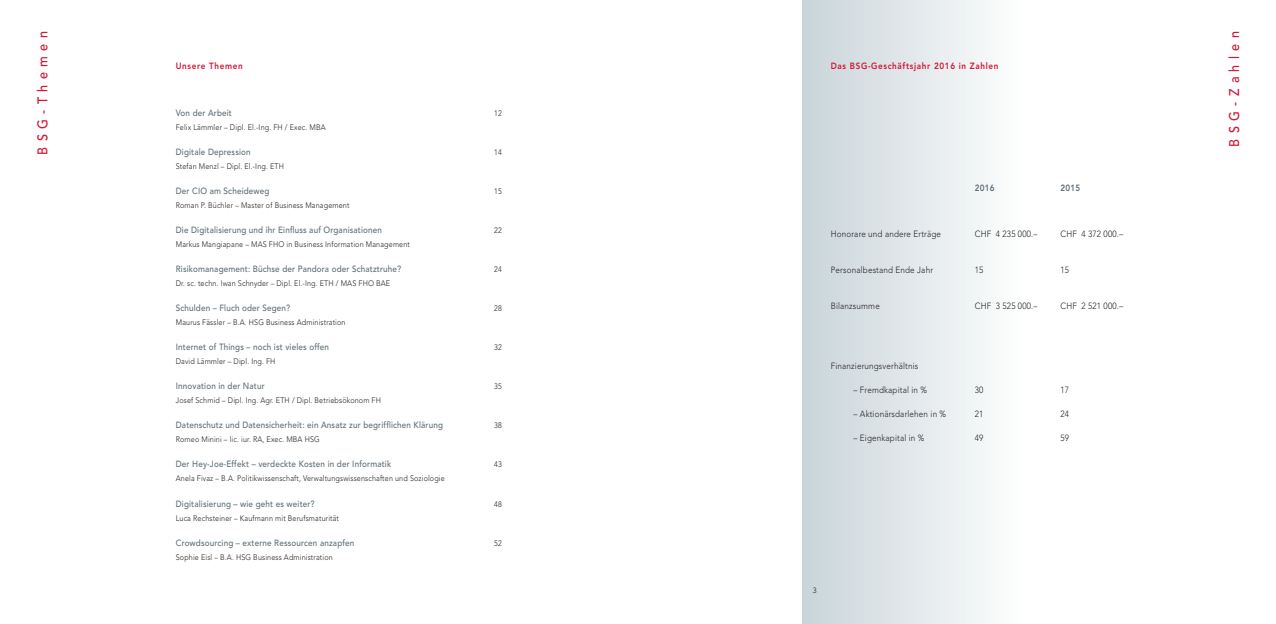
<style>
.page{position:relative;width:1276px;height:624px;background:#fff}
.page>*{position:absolute;margin:0;border:0;box-sizing:border-box;transform-origin:0 0}
.t1{font:500 14px "Avenir";letter-spacing:.43em;color:#d21533;scale:.9 1}
.t2{font:500 9px "Avenir";letter-spacing:.02em;color:#5d6e77;scale:.9 1}
.t3{font:300 9px "Avenir";letter-spacing:.02em;color:#231f20;scale:.9 1}
.t4{font:800 9px "Avenir";letter-spacing:.08em;color:#d21533;scale:.9 1}
.t5{font:800 9px "Avenir";letter-spacing:.02em;color:#5d6e77;scale:.9 1}
.t6{font:300 8px "Avenir";letter-spacing:.02em;color:#231f20;scale:.9 1}
.t7{font:300 7.8px "Avenir";color:#231f20;scale:.95 1}
</style>
<div class="page">
<div style="left:802px;top:0;width:221px;height:624px;background:linear-gradient(to right,#c9d4da,#fdfefe)"></div>
<h1 class="t1" style="left:35px;top:155px;width:139px;rotate:-90deg">BSG-Themen</h1>
<p class="t4" style="left:176px;top:61px;width:76px">Unsere Themen</p>
<p class="t2" style="left:176px;top:108px;width:64px">Von der Arbeit</p>
<p class="t6" style="left:494px;top:109px;width:10px">12</p>
<p class="t6" style="left:176px;top:123px;width:168px">Felix Lämmler – Dipl. El.-Ing. FH / Exec. MBA</p>
<p class="t2" style="left:176px;top:147px;width:85px">Digitale Depression</p>
<p class="t6" style="left:494px;top:148px;width:10px">14</p>
<p class="t6" style="left:176px;top:162px;width:122px">Stefan Menzl – Dipl. El.-Ing. ETH</p>
<p class="t2" style="left:176px;top:186px;width:106px">Der CIO am Scheideweg</p>
<p class="t6" style="left:494px;top:187px;width:10px">15</p>
<p class="t6" style="left:176px;top:201px;width:194px">Roman P. Büchler – Master of Business Management</p>
<p class="t2" style="left:176px;top:225px;width:231px">Die Digitalisierung und ihr Einfluss auf Organisationen</p>
<p class="t6" style="left:494px;top:226px;width:10px">22</p>
<p class="t6" style="left:176px;top:240px;width:262px">Markus Mangiapane – MAS FHO in Business Information Management</p>
<p class="t2" style="left:176px;top:264px;width:252px">Risikomanagement: Büchse der Pandora oder Schatztruhe?</p>
<p class="t6" style="left:494px;top:265px;width:10px">24</p>
<p class="t6" style="left:176px;top:279px;width:240px">Dr. sc. techn. Iwan Schnyder – Dipl. El.-Ing. ETH / MAS FHO BAE</p>
<p class="t2" style="left:176px;top:303px;width:129px">Schulden – Fluch oder Segen?</p>
<p class="t6" style="left:494px;top:304px;width:10px">28</p>
<p class="t6" style="left:176px;top:318px;width:190px">Maurus Fässler – B.A. HSG Business Administration</p>
<p class="t2" style="left:176px;top:342px;width:172px">Internet of Things – noch ist vieles offen</p>
<p class="t6" style="left:494px;top:343px;width:10px">32</p>
<p class="t6" style="left:176px;top:357px;width:112px">David Lämmler – Dipl. Ing. FH</p>
<p class="t2" style="left:176px;top:381px;width:100px">Innovation in der Natur</p>
<p class="t6" style="left:494px;top:382px;width:10px">35</p>
<p class="t6" style="left:176px;top:396px;width:229px">Josef Schmid – Dipl. Ing. Agr. ETH / Dipl. Betriebsökonom FH</p>
<p class="t2" style="left:176px;top:420px;width:298px">Datenschutz und Datensicherheit: ein Ansatz zur begrifflichen Klärung</p>
<p class="t6" style="left:494px;top:421px;width:10px">38</p>
<p class="t6" style="left:176px;top:435px;width:161px">Romeo Minini – lic. iur. RA, Exec. MBA HSG</p>
<p class="t2" style="left:176px;top:459px;width:241px">Der Hey-Joe-Effekt – verdeckte Kosten in der Informatik</p>
<p class="t6" style="left:494px;top:460px;width:10px">43</p>
<p class="t6" style="left:176px;top:474px;width:300px">Anela Fivaz – B.A. Politikwissenschaft, Verwaltungswissenschaften und Soziologie</p>
<p class="t2" style="left:176px;top:498px;width:156px">Digitalisierung – wie geht es weiter?</p>
<p class="t6" style="left:494px;top:499px;width:10px">48</p>
<p class="t6" style="left:176px;top:513px;width:183px">Luca Rechsteiner – Kaufmann mit Berufsmaturität</p>
<p class="t2" style="left:176px;top:537px;width:200px">Crowdsourcing – externe Ressourcen anzapfen</p>
<p class="t6" style="left:494px;top:538px;width:10px">52</p>
<p class="t6" style="left:176px;top:552px;width:176px">Sophie Eisl – B.A. HSG Business Administration</p>
<p class="t4" style="left:831px;top:61px;width:188px">Das BSG-Geschäftsjahr 2016 in Zahlen</p>
<p class="t5" style="left:975px;top:183px;width:23px">2016</p>
<p class="t5" style="left:1060px;top:183px;width:23px">2015</p>
<p class="t3" style="left:831px;top:229px;width:124px">Honorare und andere Erträge</p>
<p class="t3" style="left:975px;top:229px;width:71px">CHF 4 235 000.–</p>
<p class="t3" style="left:1060px;top:229px;width:71px">CHF 4 372 000.–</p>
<p class="t3" style="left:831px;top:265px;width:115px">Personalbestand Ende Jahr</p>
<p class="t3" style="left:975px;top:265px;width:11px">15</p>
<p class="t3" style="left:1060px;top:265px;width:11px">15</p>
<p class="t3" style="left:831px;top:301px;width:56px">Bilanzsumme</p>
<p class="t3" style="left:975px;top:301px;width:71px">CHF 3 525 000.–</p>
<p class="t3" style="left:1060px;top:301px;width:71px">CHF 2 521 000.–</p>
<p class="t3" style="left:831px;top:361px;width:99px">Finanzierungsverhältnis</p>
<p class="t3" style="left:853px;top:385px;width:83px">– Fremdkapital in %</p>
<p class="t3" style="left:975px;top:385px;width:11px">30</p>
<p class="t3" style="left:1060px;top:385px;width:11px">17</p>
<p class="t3" style="left:853px;top:409px;width:105px">– Aktionärsdarlehen in %</p>
<p class="t3" style="left:975px;top:409px;width:11px">21</p>
<p class="t3" style="left:1060px;top:409px;width:11px">24</p>
<p class="t3" style="left:853px;top:433px;width:80px">– Eigenkapital in %</p>
<p class="t3" style="left:975px;top:433px;width:11px">49</p>
<p class="t3" style="left:1060px;top:433px;width:11px">59</p>
<p class="t7" style="left:813px;top:585px;width:6px">3</p>
<h1 class="t1" style="left:1226px;top:147px;width:130px;rotate:-90deg">BSG-Zahlen</h1>
</div>
